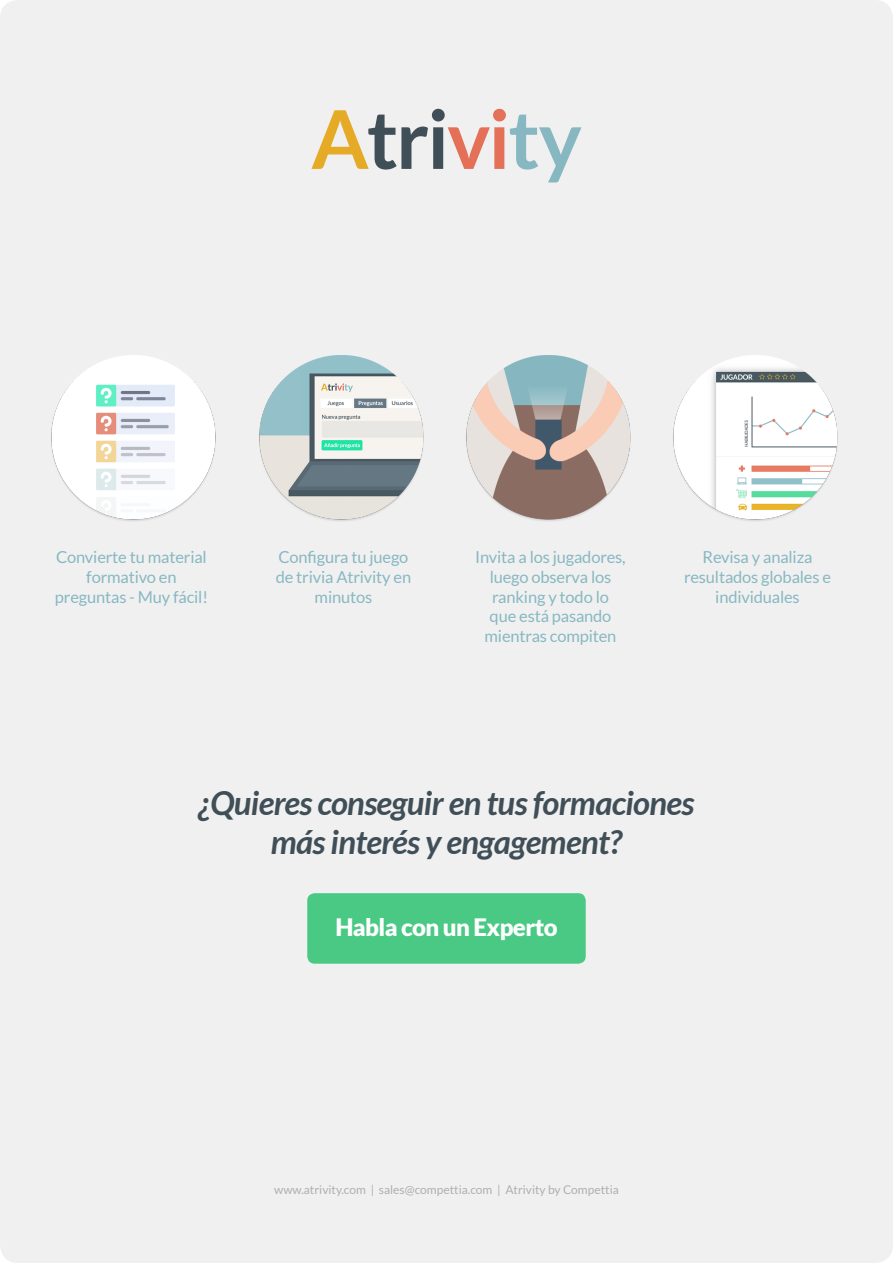
<style>
.page{position:relative;width:893px;height:1263px;background:#f0f0f0}
.page>*{position:absolute;margin:0;border:0;box-sizing:border-box;transform-origin:0 0}
.t1{font:italic 700 33px/39.6px "Lato";letter-spacing:-.02em;color:#404f57;text-align:center}
.t2{font:900 24px "Lato";letter-spacing:-.025em;color:#fff}
.t3{font:16.5px/19.8px "Lato";letter-spacing:-.01em;color:#87b8c2;text-align:center}
.t4{font:12px "Lato";color:#b0afb0}
</style>
<div class="page">
<svg style="left:311px;top:109px;width:270px;height:73px"></svg>
<div style="left:307px;top:893px;width:279px;height:71px;background:#4ac985;border-radius:8px"></div>
<img style="left:51px;top:355px;width:165px;height:166px">
<img style="left:259px;top:355px;width:165px;height:166px">
<img style="left:466px;top:355px;width:165px;height:166px">
<img style="left:673px;top:355px;width:165px;height:166px">
<p class="t3" style="left:55px;top:547px;width:155px">Convierte tu material formativo en preguntas - Muy fácil!</p>
<p class="t3" style="left:276px;top:547px;width:137px">Configura tu juego de trivia Atrivity en minutos</p>
<p class="t3" style="left:475px;top:547px;width:152px">Invita a los jugadores, luego observa los ranking y todo lo<br>que está pasando mientras compiten</p>
<p class="t3" style="left:684px;top:547px;width:149px">Revisa y analiza resultados globales e individuales</p>
<h1 class="t1" style="left:198px;top:784px;width:498px">¿Quieres conseguir en tus formaciones más interés y engagement?</h1>
<h2 class="t2" style="left:335px;top:914px;width:224px">Habla con un Experto</h2>
<p class="t4" style="left:274px;top:1183px;width:346px">www.atrivity.com | sales@compettia.com | Atrivity by Compettia</p>
</div>
